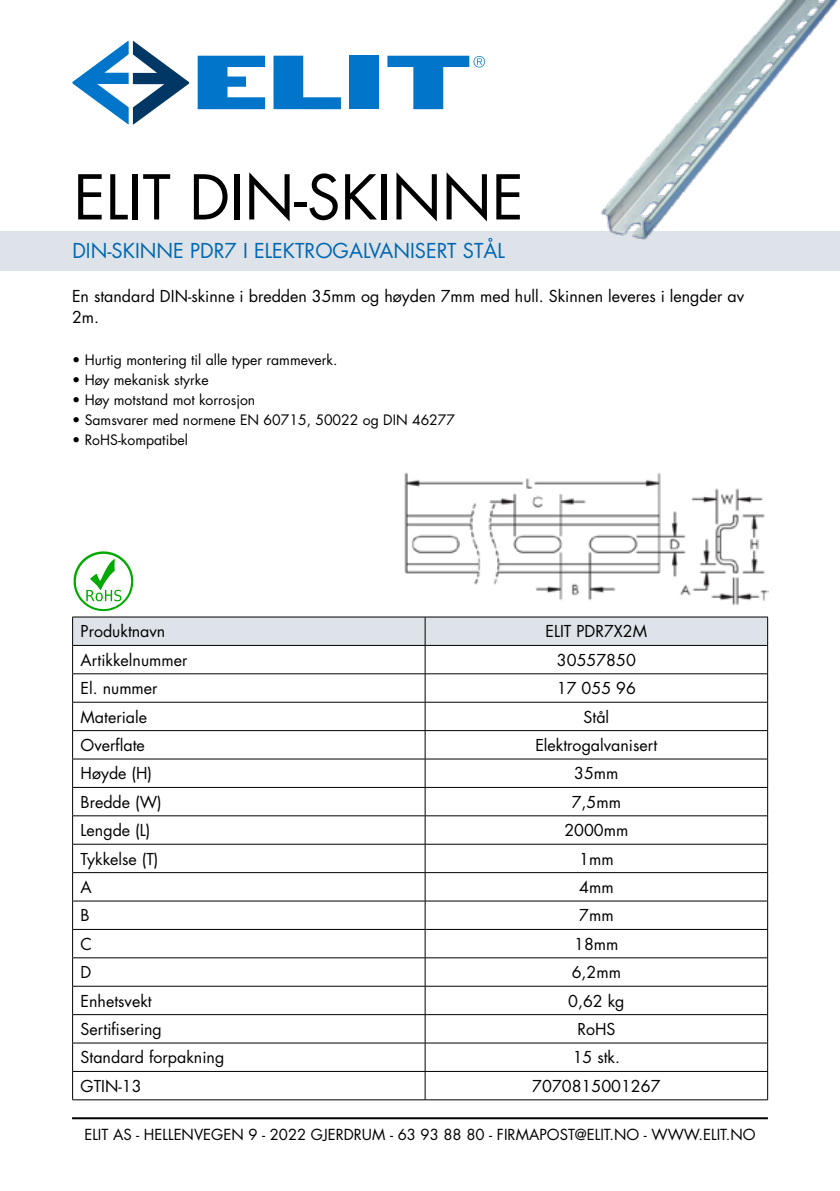
<style>
.page{position:relative;width:840px;height:1191px;background:#fff}
.page>*{position:absolute;margin:0;border:0;box-sizing:border-box;transform-origin:0 0}
.t1{font:60px "Futura";color:#000}
.t2{font:20px "Futura";color:#0067b1}
.t3{font:16px/21.6px "Futura";color:#000}
.t4{font:14.8px "Futura";color:#000}
.t5{font:14px "Futura";color:#000}
</style>
<div class="page">
<div style="left:0;top:231px;width:839px;height:39px;background:#dde3e8"></div>
<svg style="left:273px;top:56px;width:68px;height:53px"></svg>
<svg style="left:197px;top:56px;width:68px;height:53px"></svg>
<div style="left:349px;top:56px;width:30px;height:53px;background:#0075c9"></div>
<svg style="left:72px;top:41px;width:117px;height:84px"></svg>
<svg style="left:387px;top:56px;width:97px;height:53px"></svg>
<hr style="left:72px;top:1117px;width:695px;height:2px;background:#000">
<svg style="left:74px;top:551px;width:60px;height:60px"></svg>
<img style="left:601px;top:0;width:237px;height:240px">
<img style="left:404px;top:472px;width:364px;height:166px">
<hr style="left:72px;top:616px;width:353px;height:1px;background:#000">
<hr style="left:425px;top:616px;width:342px;height:1px;background:#000">
<svg style="left:72px;top:617px;width:695px;height:482px"></svg>
<hr style="left:72px;top:1099px;width:353px;height:1px;background:#000">
<hr style="left:425px;top:1099px;width:342px;height:1px;background:#000">
<h1 class="t1" style="left:74px;top:159px;width:451px">ELIT DIN-SKINNE</h1>
<p class="t2" style="left:72px;top:238px;width:434px">DIN-SKINNE PDR7 I ELEKTROGALVANISERT STÅL</p>
<p class="t3" style="left:72px;top:285px;width:673px">En standard DIN-skinne i bredden 35mm og høyden 7mm med hull. Skinnen leveres i lengder av<br>2m.</p>
<p class="t5" style="left:72px;top:351px;width:267px">• Hurtig montering til alle typer rammeverk.</p>
<p class="t5" style="left:72px;top:371px;width:138px">• Høy mekanisk styrke</p>
<p class="t5" style="left:72px;top:391px;width:185px">• Høy motstand mot korrosjon</p>
<p class="t5" style="left:72px;top:411px;width:384px">• Samsvarer med normene EN 60715, 50022 og DIN 46277</p>
<p class="t5" style="left:72px;top:431px;width:117px">• RoHS-kompatibel</p>
<p class="t3" style="left:81px;top:621px;width:86px">Produktnavn</p>
<p class="t3" style="left:545px;top:621px;width:103px">ELIT PDR7X2M</p>
<p class="t3" style="left:81px;top:649px;width:108px">Artikkelnummer</p>
<p class="t3" style="left:556px;top:649px;width:80px">30557850</p>
<p class="t3" style="left:81px;top:677px;width:78px">El. nummer</p>
<p class="t3" style="left:556px;top:677px;width:80px">17 055 96</p>
<p class="t3" style="left:81px;top:706px;width:68px">Materiale</p>
<p class="t3" style="left:583px;top:706px;width:27px">Stål</p>
<p class="t3" style="left:81px;top:734px;width:66px">Overflate</p>
<p class="t3" style="left:535px;top:734px;width:123px">Elektrogalvanisert</p>
<p class="t3" style="left:81px;top:763px;width:73px">Høyde (H)</p>
<p class="t3" style="left:574px;top:763px;width:46px">35mm</p>
<p class="t3" style="left:81px;top:791px;width:83px">Bredde (W)</p>
<p class="t3" style="left:571px;top:791px;width:51px">7,5mm</p>
<p class="t3" style="left:81px;top:819px;width:71px">Lengde (L)</p>
<p class="t3" style="left:564px;top:819px;width:65px">2000mm</p>
<p class="t3" style="left:81px;top:848px;width:79px">Tykkelse (T)</p>
<p class="t3" style="left:579px;top:848px;width:36px">1mm</p>
<p class="t3" style="left:81px;top:876px;width:13px">A</p>
<p class="t3" style="left:579px;top:876px;width:36px">4mm</p>
<p class="t3" style="left:81px;top:905px;width:11px">B</p>
<p class="t3" style="left:579px;top:905px;width:36px">7mm</p>
<p class="t3" style="left:81px;top:933px;width:13px">C</p>
<p class="t3" style="left:574px;top:933px;width:46px">18mm</p>
<p class="t3" style="left:81px;top:961px;width:12px">D</p>
<p class="t3" style="left:571px;top:961px;width:51px">6,2mm</p>
<p class="t3" style="left:81px;top:990px;width:73px">Enhetsvekt</p>
<p class="t3" style="left:568px;top:990px;width:58px">0,62 kg</p>
<p class="t3" style="left:81px;top:1018px;width:83px">Sertifisering</p>
<p class="t3" style="left:577px;top:1018px;width:40px">RoHS</p>
<p class="t3" style="left:81px;top:1046px;width:145px">Standard forpakning</p>
<p class="t3" style="left:572px;top:1046px;width:49px">15 stk.</p>
<p class="t3" style="left:81px;top:1075px;width:62px">GTIN-13</p>
<p class="t3" style="left:532px;top:1075px;width:130px">7070815001267</p>
<p class="t4" style="left:84px;top:1125px;width:672px">ELIT AS - HELLENVEGEN 9 - 2022 GJERDRUM - 63 93 88 80 - FIRMAPOST@ELIT.NO - WWW.ELIT.NO</p>
</div>
